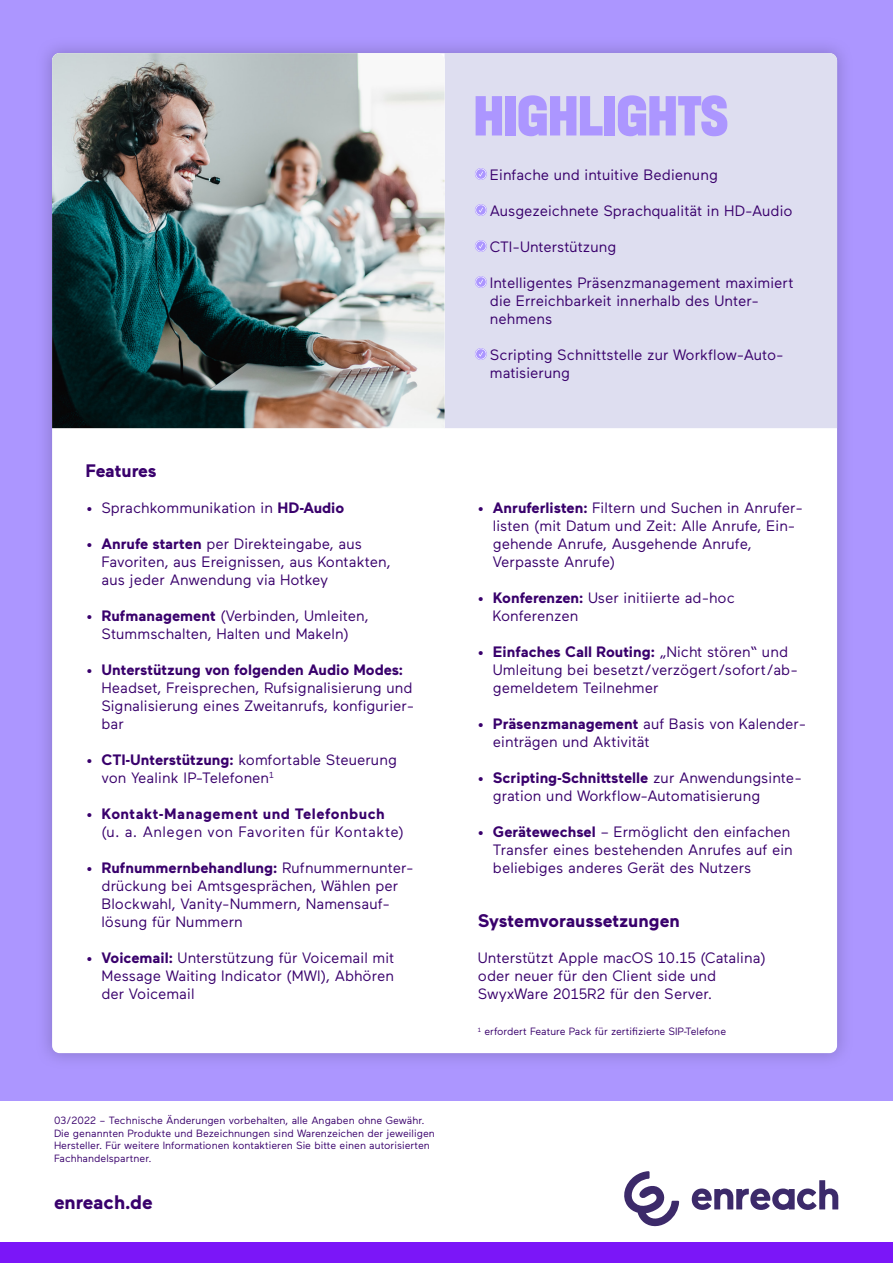
<style>
.page{position:relative;width:893px;height:1263px;background:#fff}
.page>*{position:absolute;margin:0;border:0;box-sizing:border-box;transform-origin:0 0}
.t1{font:900 60px "Halvar Eng";color:#ac96ff}
.t2{font:700 19.5px "Maax";color:#39006c}
.t3{font:700 18px "Maax";letter-spacing:-.005em;color:#39006c}
.t4{font:15px/18px "Maax";color:#39006c}
.t5{font:15px/18px "Maax";letter-spacing:.03em;color:#39006c}
.t6{font:10.5px/12.6px "Maax";color:#39006c}
.t7{font:10.5px "Maax";color:#39006c}
.s1{font-weight:700}
.s2{font-style:inherit}
.s3{color:#fff}
</style>
<div class="page">
<div style="left:0;top:0;width:893px;height:1100px;background:#ac96ff"></div>
<div style="left:0;top:1243px;width:893px;height:20px;background:#7b16f8"></div>
<svg style="left:624px;top:1171px;width:55px;height:56px"></svg>
<svg style="left:692px;top:1180px;width:146px;height:30px"></svg>
<img style="left:44px;top:46px;width:707px;height:1014px">
<img style="left:751px;top:46px;width:93px;height:1014px">
<div style="left:52px;top:53px;width:785px;height:1000px;background:#fff;border-radius:8px"></div>
<div style="left:445px;top:53px;width:392px;height:375px;background:#dedef0"></div>
<img style="left:52px;top:53px;width:393px;height:375px">
<div style="left:475px;top:168px;width:12px;height:12px;background:#c9bcfc;border-radius:50%"></div>
<svg style="left:475px;top:168px;width:11px;height:11px"></svg>
<svg style="left:475px;top:204px;width:11px;height:11px"></svg>
<svg style="left:475px;top:240px;width:11px;height:11px"></svg>
<svg style="left:475px;top:276px;width:11px;height:11px"></svg>
<svg style="left:475px;top:348px;width:11px;height:11px"></svg>
<p class="t3" style="left:86px;top:459px;width:73px">Features</p>
<p class="t4" style="left:86px;top:499px;width:259px">• Sprachkommunikation in <span class="s1">HD-Audio</span></p>
<p class="t4" style="left:101px;top:535px;width:291px;text-indent:-15px">• <span class="s1">Anrufe starten</span> per Direkteingabe, aus<br>Favoriten, aus Ereignissen, aus Kontakten, aus jeder Anwendung via Hotkey</p>
<p class="t4" style="left:86px;top:607px;width:284px;text-align:center">• <span class="s1">Rufmanagement</span> (Verbinden, Umleiten,<br>Stummschalten, Halten und Makeln)</p>
<p class="t4" style="left:101px;top:661px;width:314px;text-indent:-15px">• <span class="s1">Unterstützung von folgenden Audio Modes:<br></span>Headset, Freisprechen, Rufsignalisierung und Signalisierung eines Zweitanrufs, konfigurier&shy;bar</p>
<p class="t4" style="left:101px;top:751px;width:297px;text-indent:-15px">• <span class="s1">CTI-Unterstützung:</span> komfortable Steuerung von Yealink IP-Telefonen<sup>1</sup></p>
<p class="t5" style="left:101px;top:804px;width:304px;text-indent:-15px"><span class="s2">•</span> <span class="s1">Kontakt-Management und Telefonbuch </span>(u. a. Anlegen von Favoriten für Kontakte)</p>
<p class="t4" style="left:101px;top:859px;width:314px;text-indent:-15px">• <span class="s1">Rufnummernbehandlung:</span> Rufnummernunter&shy;drückung bei Amtsgesprächen, Wählen per Blockwahl, Vanity-Nummern, Namensauf&shy;lösung für Nummern</p>
<p class="t4" style="left:101px;top:949px;width:294px;text-align:justify;text-indent:-15px">• <span class="s1">Voicemail:</span> Unterstützung für Voicemail mit Message Waiting Indicator (MWI), Abhören der Voicemail</p>
<p class="t6" style="left:54px;top:1114px;width:382px">03/2022 – Technische Änderungen vorbehalten, alle Angaben ohne Gewähr.<br>Die genannten Produkte und Bezeichnungen sind Warenzeichen der jeweiligen Hersteller. Für weitere Informationen kontaktieren Sie bitte einen autorisierten Fachhandelspartner.</p>
<h2 class="t2" style="left:54px;top:1189px;width:100px">enreach.de</h2>
<h1 class="t1" style="left:474px;top:79px;width:256px">HIGHLIGHTS</h1>
<p class="t4" style="left:490px;top:166px;width:229px">Einfache und intuitive Bedienung</p>
<p class="t4" style="left:490px;top:202px;width:304px">Ausgezeichnete Sprachqualität in HD-Audio</p>
<p class="t4" style="left:490px;top:238px;width:128px">CTI-Unterstützung</p>
<p class="t4" style="left:490px;top:274px;width:305px">Intelligentes Präsenzmanagement maximiert die Erreichbarkeit innerhalb des Unter&shy;nehmens</p>
<p class="t4" style="left:490px;top:346px;width:295px">Scripting Schnittstelle zur Workflow-Auto&shy;matisierung</p>
<p class="t4" style="left:493px;top:499px;width:312px;text-indent:-15px">• <span class="s1">Anruferlisten:</span> Filtern und Suchen in Anrufer&shy;listen (mit Datum und Zeit: Alle Anrufe, Ein&shy;gehende Anrufe, Ausgehende Anrufe, Verpasste Anrufe)</p>
<p class="t4" style="left:493px;top:589px;width:244px;text-indent:-15px">• <span class="s1">Konferenzen:</span> User initiierte ad-hoc<br>Konferenzen</p>
<p class="t4" style="left:493px;top:643px;width:306px;text-indent:-15px">• <span class="s1">Einfaches Call Routing:</span> „Nicht stören“ und<br>Umleitung bei besetzt/verzögert/sofort/ab&shy;gemeldetem Teilnehmer</p>
<p class="t4" style="left:493px;top:715px;width:315px;text-indent:-15px">• <span class="s1">Präsenzmanagement</span> auf Basis von Kalender&shy;einträgen und Aktivität</p>
<p class="t4" style="left:493px;top:769px;width:310px;text-indent:-15px">• <span class="s1">Scripting-Schnittstelle</span> zur Anwendungsinte&shy;gration und Workflow-Automatisierung</p>
<p class="t4" style="left:493px;top:823px;width:301px;text-indent:-15px">• <span class="s1">Gerätewechsel</span> – Ermöglicht den einfachen<br>Transfer eines bestehenden Anrufes auf ein beliebiges anderes Gerät des Nutzers</p>
<p class="t3" style="left:478px;top:909px;width:203px">Systemvoraussetzungen</p>
<p class="t4" style="left:478px;top:949px;width:289px">Unterstützt Apple macOS 10.15 (Catalina) oder neuer für den Client side und<br>SwyxWare 2015R2 für den Server.</p>
<p class="t7" style="left:478px;top:1025px;width:256px"><sup>1</sup> erfordert Feature Pack für zertifizierte SIP-Telefone<span class="s3">d</span></p>
</div>
